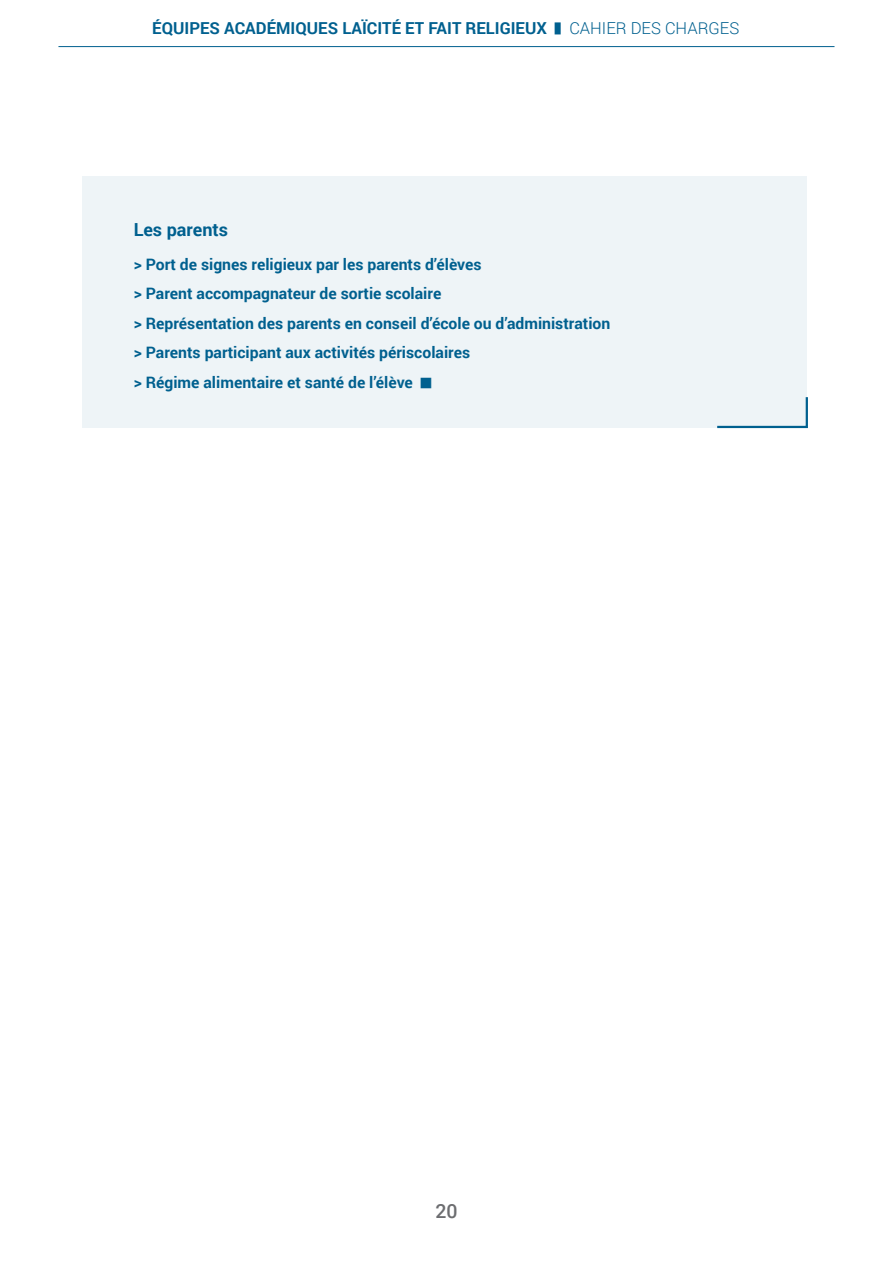
<style>
.page{position:relative;width:893px;height:1263px;background:#fff}
.page>*{position:absolute;margin:0;border:0;box-sizing:border-box;transform-origin:0 0}
.t1{font:500 19.5px "Roboto";color:#6c6d70}
.liste1{font:700 18px "Roboto";color:#00608f}
.t2{font:700 16.5px "Roboto";color:#00608f}
.liste1-2{font:700 15.75px "Roboto";color:#00608f}
.s1{font-family:"Koz Go Pr 6 N";font-weight:400;font-size:12px}
.s2{font-weight:300}
.s3{font-family:"Koz Go Pr 6 N";font-weight:400;font-size:10.5px}
</style>
<div class="page">
<hr style="left:58px;top:46px;width:776px;height:1px;background:#00608f">
<div style="left:83px;top:177px;width:724px;height:251px;background:#eef4f7"></div>
<svg style="left:717px;top:397px;width:91px;height:32px"></svg>
<p class="t2" style="left:152px;top:17px;width:589px">ÉQUIPES ACADÉMIQUES LAÏCITÉ ET FAIT RELIGIEUX <span class="s1">▌</span> <span class="s2">CAHIER DES CHARGES</span></p>
<p class="liste1" style="left:134px;top:217px;width:96px">Les parents</p>
<p class="liste1-2" style="left:134px;top:253px;width:349px">&gt; Port de signes religieux par les parents d’élèves</p>
<p class="liste1-2" style="left:134px;top:283px;width:309px">&gt; Parent accompagnateur de sortie scolaire</p>
<p class="liste1-2" style="left:134px;top:312px;width:478px">&gt; Représentation des parents en conseil d’école ou d’administration</p>
<p class="liste1-2" style="left:134px;top:342px;width:338px">&gt; Parents participant aux activités périscolaires</p>
<p class="liste1-2" style="left:134px;top:371px;width:299px">&gt; Régime alimentaire et santé de l’élève <span class="s3">█</span></p>
<p class="t1" style="left:435px;top:1197px;width:24px">20</p>
</div>
